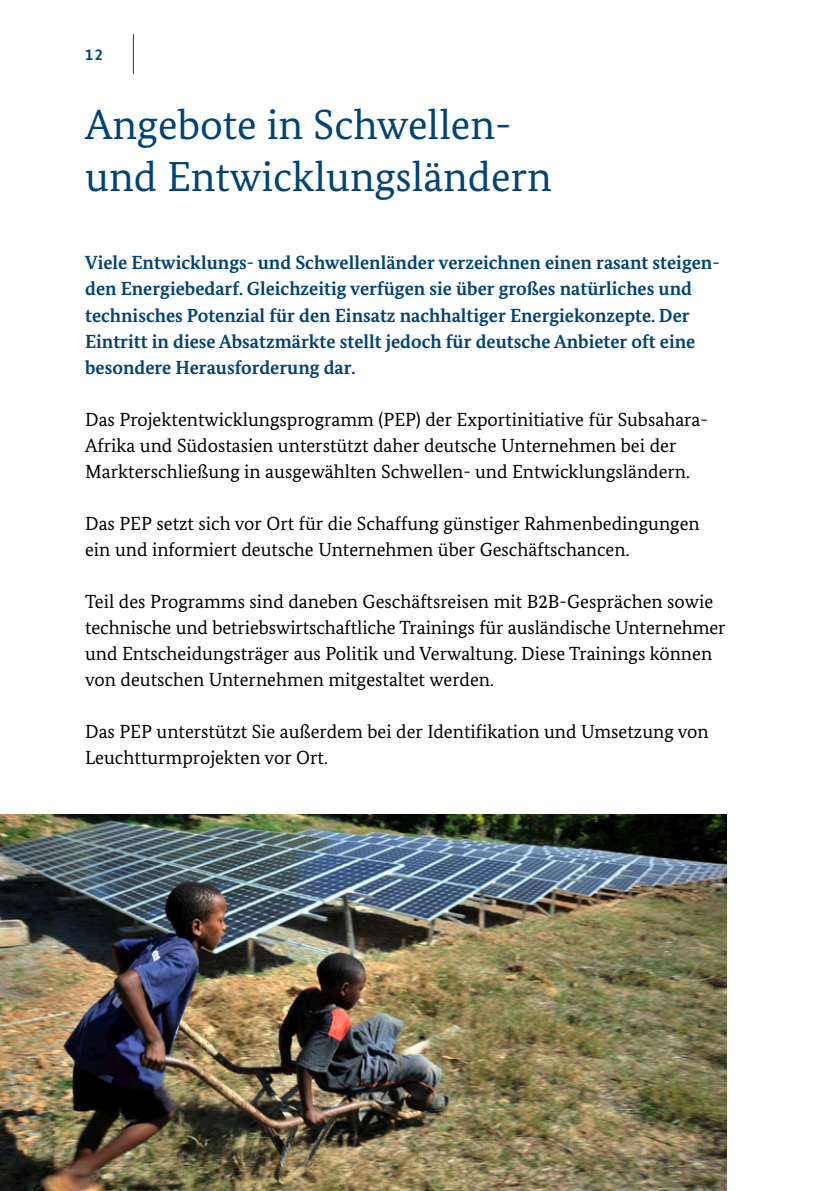
<style>
.page{position:relative;width:840px;height:1191px;background:#fff}
.page>*{position:absolute;margin:0;border:0;box-sizing:border-box;transform-origin:0 0}
.t1{font:42px/52px "Bundes Serif";color:#004376}
.t2{font:19px/26px "Bundes Serif";color:#000}
.t3{font:700 19px/26px "Bundes Serif";color:#004376}
.t4{font:700 16px "Bundes Sans";color:#004376}
</style>
<div class="page">
<hr style="left:133px;top:34px;width:1px;height:40px;background:#004376">
<img style="left:0;top:814px;width:726px;height:377px">
<p class="t4" style="left:85px;top:44px;width:19px">12</p>
<h2 class="t1" style="left:85px;top:99px;width:468px">Angebote in Schwellen&shy;und Entwicklungsländern</h2>
<p class="t3" style="left:85px;top:250px;width:635px">Viele Entwicklungs- und Schwellenländer verzeichnen einen rasant steigen&shy;den Energiebedarf. Gleichzeitig verfügen sie über großes natürliches und technisches Potenzial für den Einsatz nachhaltiger Energiekonzepte. Der Eintritt in diese Absatzmärkte stellt jedoch für deutsche Anbieter oft eine besondere Herausforderung dar.</p>
<p class="t2" style="left:85px;top:406px;width:624px">Das Projektentwicklungsprogramm (PEP) der Exportinitiative für Subsahara-<br>Afrika und Südostasien unterstützt daher deutsche Unternehmen bei der<br>Markterschließung in ausgewählten Schwellen- und Entwicklungsländern.</p>
<p class="t2" style="left:85px;top:510px;width:615px">Das PEP setzt sich vor Ort für die Schaffung günstiger Rahmenbedingungen ein und informiert deutsche Unternehmen über Geschäftschancen.</p>
<p class="t2" style="left:85px;top:588px;width:641px">Teil des Programms sind daneben Geschäftsreisen mit B2B-Gesprächen sowie technische und betriebswirtschaftliche Trainings für ausländische Unternehmer und Entscheidungsträger aus Politik und Verwaltung. Diese Trainings können von deutschen Unternehmen mitgestaltet werden.</p>
<p class="t2" style="left:85px;top:718px;width:624px">Das PEP unterstützt Sie außerdem bei der Identifikation und Umsetzung von<br>Leuchtturmprojekten vor Ort.</p>
</div>
